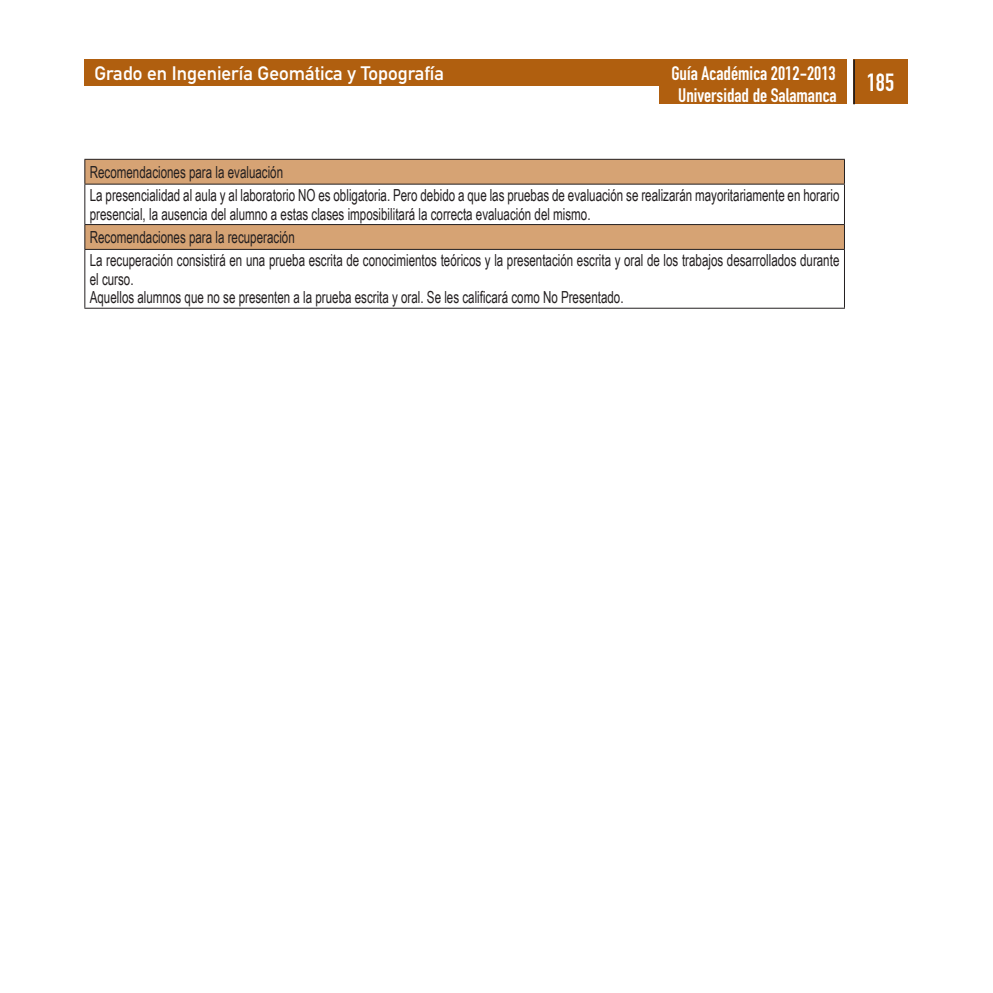
<style>
.page{position:relative;width:993px;height:993px;background:#fff}
.page>*{position:absolute;margin:0;border:0;box-sizing:border-box;transform-origin:0 0}
.t1{font:24.5px "DIN Engschrift Alternate";color:#fff}
.t2{font:19.25px "DIN Engschrift Alternate";color:#fff}
.t3{font:19.25px "DIN Mittelschrift";color:#fff}
.t4{font:16.62px/18.4px "Arial Narrow";color:#231f20;scale:.85 1}
</style>
<div class="page">
<div style="left:852px;top:60px;width:55px;height:44px;background:#b05f0f"></div>
<hr style="left:852px;top:60px;width:2px;height:44px;background:#231f20">
<div style="left:658px;top:60px;width:187px;height:44px;background:#b05f0f"></div>
<div style="left:84px;top:60px;width:761px;height:26px;background:#b05f0f"></div>
<svg style="left:85px;top:160px;width:758px;height:89px;fill:#d6a374"></svg>
<hr style="left:84px;top:159px;width:760px;height:1px;background:#231f20">
<svg style="left:84px;top:160px;width:1px;height:24px"></svg>
<svg style="left:843px;top:160px;width:1px;height:24px"></svg>
<hr style="left:84px;top:184px;width:760px;height:1px;background:#231f20">
<hr style="left:84px;top:184px;width:1px;height:40px;background:#231f20">
<hr style="left:843px;top:184px;width:1px;height:40px;background:#231f20">
<hr style="left:84px;top:224px;width:760px;height:1px;background:#231f20">
<svg style="left:84px;top:225px;width:1px;height:24px"></svg>
<svg style="left:843px;top:225px;width:1px;height:24px"></svg>
<hr style="left:84px;top:249px;width:760px;height:1px;background:#231f20">
<hr style="left:84px;top:250px;width:1px;height:58px;background:#231f20">
<hr style="left:843px;top:250px;width:1px;height:58px;background:#231f20">
<hr style="left:84px;top:308px;width:760px;height:1px;background:#231f20">
<p class="t3" style="left:94px;top:62px;width:351px">Grado en Ingeniería Geomática y Topografía</p>
<p class="t2" style="left:671px;top:62px;width:166px">Guía Académica 2012-2013</p>
<p class="t2" style="left:678px;top:84px;width:160px">Universidad de Salamanca</p>
<p class="t4" style="left:90px;top:162px;width:229px">Recomendaciones para la evaluación</p>
<p class="t4" style="left:90px;top:185px;width:883px">La presencialidad al aula y al laboratorio NO es obligatoria. Pero debido a que las pruebas de evaluación se realizarán mayoritariamente en horario presencial, la ausencia del alumno a estas clases imposibilitará la correcta evaluación del mismo.</p>
<p class="t4" style="left:90px;top:227px;width:242px">Recomendaciones para la recuperación</p>
<p class="t4" style="left:90px;top:251px;width:883px">La recuperación consistirá en una prueba escrita de conocimientos teóricos y la presentación escrita y oral de los trabajos desarrollados durante el curso.</p>
<p class="t4" style="left:90px;top:287px;width:629px">Aquellos alumnos que no se presenten a la prueba escrita y oral. Se les calificará como No Presentado.</p>
<h1 class="t1" style="left:866px;top:68px;width:29px">185</h1>
</div>
